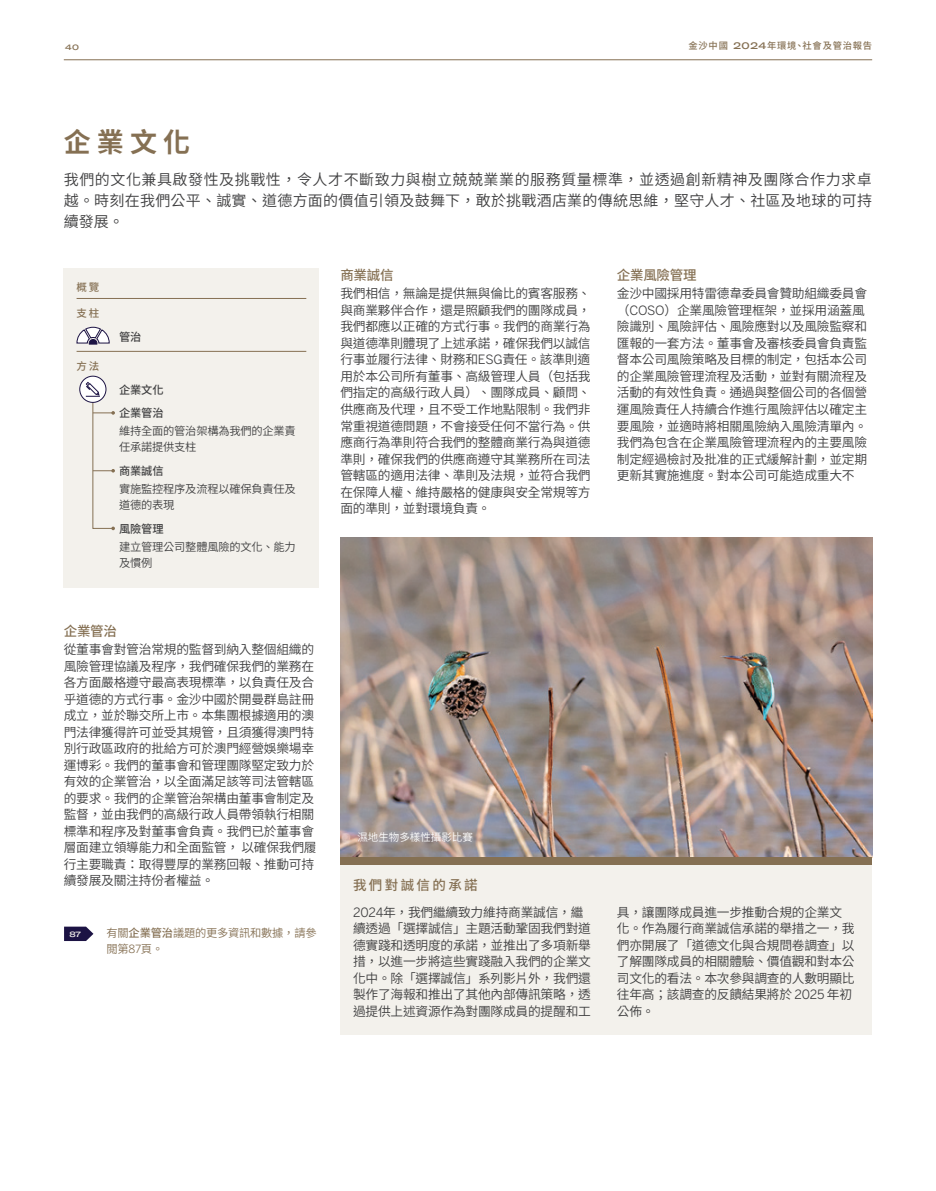
<style>
.page{position:relative;width:936px;height:1191px;background:#fff}
.page>*{position:absolute;margin:0;border:0;box-sizing:border-box;transform-origin:0 0}
.Heading-2{font:700 27px "Source Han Sans TC";color:#857053}
.Intro-Text-50dc803f{font:15px/21px "Source Han Sans TC";letter-spacing:.015em;color:#3e3e3f;text-align:justify}
.body-Text-Subhead-9pt-medium{font:500 13.5px "Source Han Sans TC";letter-spacing:-.02em;color:#857053}
.Feature-Title{font:500 13.5px "Source Han Sans TC";letter-spacing:.175em;color:#857053}
.Body-Text{font:12.75px/16.5px "Source Han Sans TC";letter-spacing:-.02em;color:#3e3e3f}
.Body-Text-97bf6b33{font:12.75px/16.5px "Source Han Sans TC";letter-spacing:-.02em;color:#3e3e3f}
.At-a-glance-Body-Text--9ee2b5f7{font:11.25px/16.5px "Source Han Sans TC";letter-spacing:-.02em;color:#3e3e3f}
.More-information-a382807b{font:11.25px/16.5px "Source Han Sans TC";letter-spacing:-.02em;color:#857053}
.At-a-glance-Body-Text{font:11.25px/16.5px "Source Han Sans TC";letter-spacing:-.02em;color:#3e3e3f}
.At-a-glance-Subhead-7-5pt-medium-black{font:500 11.25px "Source Han Sans TC";letter-spacing:-.015em;color:#3e3e3f}
.Photo-credit-White{font:10.5px "Source Han Sans TC";color:#fff}
.Heading-5-with-rule-above{font:500 10.5px "Source Han Sans TC";color:#857053}
.Heading-4{font:500 10.5px "Source Han Sans TC";color:#857053}
.t1{font:500 9.3px "Source Han Sans TC";letter-spacing:.08em;color:#857053}
.t2{font:500 expanded 7.8px "GT America";color:#857053}
.Divider_heading{font:500 expanded 7.5px "GT America";color:#f3f1ec}
.s1{font-family:"GT America";font-stretch:expanded}
.s2{font-weight:500}
.s3{font-family:"Benton Sans"}
</style>
<div class="page">
<svg style="left:64px;top:926px;width:29px;height:15px"></svg>
<hr style="left:64px;top:59px;width:808px;height:1px;background:#857053">
<div style="left:64px;top:268px;width:255px;height:319px;background:#f3f1ec"></div>
<hr style="left:77px;top:298px;width:229px;height:1px;background:#857053">
<hr style="left:77px;top:351px;width:229px;height:1px;background:#857053">
<svg style="left:76px;top:326px;width:34px;height:19px"></svg>
<svg style="left:79px;top:375px;width:36px;height:155px"></svg>
<div style="left:340px;top:864px;width:532px;height:171px;background:#f3f1ec"></div>
<img style="left:340px;top:538px;width:532px;height:319px">
<div style="left:340px;top:857px;width:532px;height:7px;background:#857053"></div>
<p class="t2" style="left:65px;top:42px;width:15px">40</p>
<p class="t1" style="left:688px;top:41px;width:185px">金沙中國 <span class="s1">2024</span>年環境、社會及管治報告</p>
<p class="Heading-2" style="left:64px;top:127px;width:128px">企業文化</p>
<p class="Intro-Text-50dc803f" style="left:64px;top:169px;width:809px">我們的文化兼具啟發性及挑戰性，令人才不斷致力與樹立兢兢業業的服務質量標準，並透過創新精神及團隊合作力求卓越。時刻在我們公平、誠實、道德方面的價值引領及鼓舞下，敢於挑戰酒店業的傳統思維，堅守人才、社區及地球的可持續發展。</p>
<p class="Heading-4" style="left:77px;top:281px;width:24px">概覽</p>
<p class="Heading-5-with-rule-above" style="left:77px;top:307px;width:24px">支柱</p>
<p class="Heading-5-with-rule-above" style="left:77px;top:360px;width:24px">方法</p>
<p class="At-a-glance-Subhead-7-5pt-medium-black" style="left:119px;top:330px;width:24px">管治</p>
<p class="At-a-glance-Subhead-7-5pt-medium-black" style="left:119px;top:383px;width:46px">企業文化</p>
<p class="At-a-glance-Subhead-7-5pt-medium-black" style="left:119px;top:406px;width:46px">企業管治</p>
<p class="At-a-glance-Body-Text--9ee2b5f7" style="left:119px;top:422px;width:178px">維持全面的管治架構為我們的企業責任承諾提供支柱</p>
<p class="At-a-glance-Subhead-7-5pt-medium-black" style="left:119px;top:464px;width:46px">商業誠信</p>
<p class="At-a-glance-Body-Text--9ee2b5f7" style="left:119px;top:480px;width:178px">實施監控程序及流程以確保負責任及道德的表現</p>
<p class="At-a-glance-Subhead-7-5pt-medium-black" style="left:119px;top:522px;width:46px">風險管理</p>
<p class="At-a-glance-Body-Text" style="left:119px;top:538px;width:178px">建立管理公司整體風險的文化、能力及慣例</p>
<p class="body-Text-Subhead-9pt-medium" style="left:64px;top:623px;width:55px">企業管治</p>
<p class="Body-Text" style="left:64px;top:642px;width:254px">從董事會對管治常規的監督到納入整個組織的風險管理協議及程序，我們確保我們的業務在各方面嚴格遵守最高表現標準，以負責任及合乎道德的方式行事。金沙中國於開曼群島註冊成立，並於聯交所上市。本集團根據適用的澳門法律獲得許可並受其規管，且須獲得澳門特別行政區政府的批給方可於澳門經營娛樂場幸運博彩。我們的董事會和管理團隊堅定致力於有效的企業管治，以全面滿足該等司法管轄區的要求。我們的企業管治架構由董事會制定及監督，並由我們的高級行政人員帶領執行相關標準和程序及對董事會負責。我們已於董事會層面建立領導能力和全面監管，以確保我們履行主要職責：取得豐厚的業務回報、推動可持續發展及關注持份者權益。</p>
<p class="Divider_heading" style="left:69px;top:930px;width:13px">87</p>
<p class="More-information-a382807b" style="left:106px;top:924px;width:212px">有關<span class="s2">企業管治</span>議題的更多資訊和數據，請參閲第<span class="s3">87</span>頁。</p>
<p class="body-Text-Subhead-9pt-medium" style="left:340px;top:267px;width:55px">商業誠信</p>
<p class="Body-Text" style="left:340px;top:286px;width:252px;text-align:justify">我們相信，無論是提供無與倫比的賓客服務、與商業夥伴合作，還是照顧我們的團隊成員，我們都應以正確的方式行事。我們的商業行為與道德準則體現了上述承諾，確保我們以誠信行事並履行法律、財務和<span class="s3">ESG</span>責任。該準則適用於本公司所有董事、高級管理人員（包括我們指定的高級行政人員）、團隊成員、顧問、供應商及代理，且不受工作地點限制。我們非常重視道德問題，不會接受任何不當行為。供應商行為準則符合我們的整體商業行為與道德準則，確保我們的供應商遵守其業務所在司法管轄區的適用法律、準則及法規，並符合我們在保障人權、維持嚴格的健康與安全常規等方面的準則，並對環境負責。</p>
<p class="body-Text-Subhead-9pt-medium" style="left:617px;top:267px;width:81px">企業風險管理</p>
<p class="Body-Text-97bf6b33" style="left:617px;top:286px;width:252px">金沙中國採用特雷德韋委員會贊助組織委員會（<span class="s3">COSO</span>）企業風險管理框架，並採用涵蓋風險識別、風險評估、風險應對以及風險監察和匯報的一套方法。董事會及審核委員會負責監督本公司風險策略及目標的制定，包括本公司的企業風險管理流程及活動，並對有關流程及活動的有效性負責。通過與整個公司的各個營運風險責任人持續合作進行風險評估以確定主要風險，並適時將相關風險納入風險清單內。我們為包含在企業風險管理流程內的主要風險制定經過檢討及批准的正式緩解計劃，並定期更新其實施進度。對本公司可能造成重大不</p>
<p class="Photo-credit-White" style="left:357px;top:831px;width:117px">濕地生物多樣性攝影比賽</p>
<p class="Feature-Title" style="left:353px;top:877px;width:126px">我們對誠信的承諾</p>
<p class="Body-Text" style="left:353px;top:904px;width:239px"><span class="s3">2024</span>年，我們繼續致力維持商業誠信，繼續透過「選擇誠信」主題活動鞏固我們對道德實踐和透明度的承諾，並推出了多項新舉措，以進一步將這些實踐融入我們的企業文化中。除「選擇誠信」系列影片外，我們還製作了海報和推出了其他內部傳訊策略，透過提供上述資源作為對團隊成員的提醒和工</p>
<p class="Body-Text" style="left:617px;top:904px;width:239px">具，讓團隊成員進一步推動合規的企業文化。作為履行商業誠信承諾的舉措之一，我們亦開展了「道德文化與合規問卷調查」以了解團隊成員的相關體驗、價值觀和對本公司文化的看法。本次參與調查的人數明顯比往年高；該調查的反饋結果將於 <span class="s3">2025</span> 年初公佈。</p>
</div>
